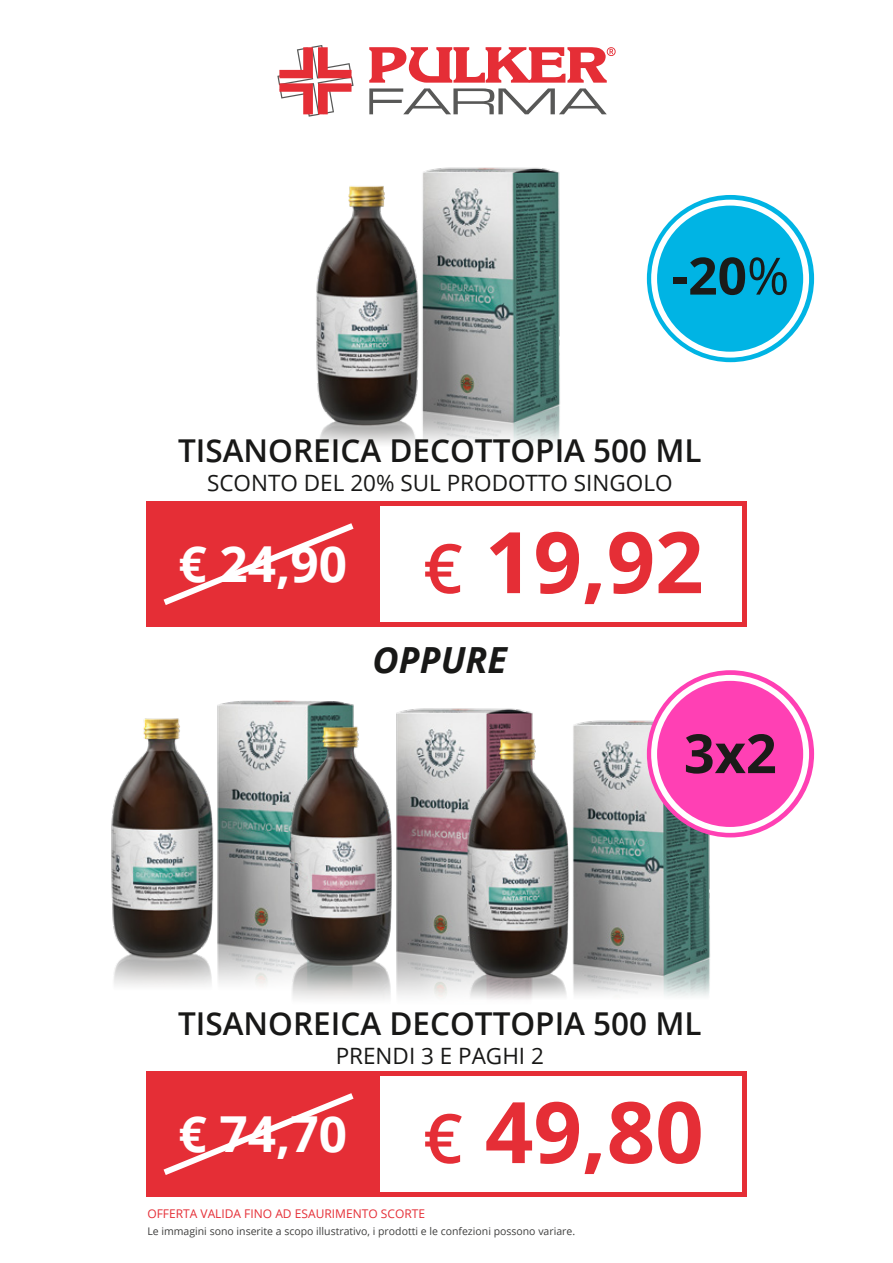
<style>
.page{position:relative;width:893px;height:1263px;background:#fff}
.page>*{position:absolute;margin:0;border:0;box-sizing:border-box;transform-origin:0 0}
.t1{font:700 51.45px "Open Sans";color:#1a1b19}
.t2{font:700 49.65px "Open Sans";color:#fff}
.t3{font:italic 700 36px "Open Sans";color:#181817}
.t4{font:600 31.5px "Open Sans";color:#181817}
.t5{font:22.5px "Open Sans";color:#181817}
.t6{font:12px "Open Sans";color:#e52e36}
.t7{font:10.5px "Open Sans";color:#3e3e3d}
.s1{font-weight:400}
.s2{font-weight:600;font-size:68.55px;color:#e52e36}
.s3{font-size:85.05px;color:#e52e36}
</style>
<div class="page">
<img style="left:111px;top:700px;width:134px;height:286px">
<img style="left:316px;top:167px;width:244px;height:277px">
<img style="left:245px;top:700px;width:188px;height:299px">
<img style="left:433px;top:708px;width:311px;height:292px">
<div style="left:647px;top:670px;width:167px;height:167px;background:#ff40b4;border-radius:50%"></div>
<svg style="left:651px;top:675px;width:158px;height:158px"></svg>
<div style="left:647px;top:195px;width:167px;height:167px;background:#00b4e4;border-radius:50%"></div>
<svg style="left:651px;top:200px;width:158px;height:158px"></svg>
<div style="left:146px;top:502px;width:234px;height:125px;background:#e52e36"></div>
<hr style="left:380px;top:502px;width:367px;height:4px;background:#e52e36">
<div style="left:380px;top:622px;width:367px;height:5px;background:#e52e36"></div>
<div style="left:742px;top:504px;width:5px;height:120px;background:#e52e36"></div>
<div style="left:146px;top:1071px;width:234px;height:126px;background:#e52e36"></div>
<div style="left:380px;top:1071px;width:367px;height:5px;background:#e52e36"></div>
<div style="left:380px;top:1192px;width:367px;height:5px;background:#e52e36"></div>
<div style="left:742px;top:1074px;width:5px;height:120px;background:#e52e36"></div>
<svg style="left:164px;top:523px;width:190px;height:82px"></svg>
<svg style="left:164px;top:1093px;width:190px;height:82px"></svg>
<svg style="left:369px;top:47px;width:247px;height:67px"></svg>
<svg style="left:277px;top:45px;width:77px;height:72px"></svg>
<h1 class="t1" style="left:672px;top:240px;width:119px">-20<span class="s1">%</span></h1>
<h3 class="t4" style="left:178px;top:429px;width:525px">TISANOREICA DECOTTOPIA 500 ML</h3>
<h3 class="t5" style="left:207px;top:467px;width:467px">SCONTO DEL 20% SUL PRODOTTO SINGOLO</h3>
<h2 class="t2" style="left:178px;top:529px;width:527px">€ 24,90 <span class="s2">€</span> <span class="s3">19,92</span></h2>
<h3 class="t3" style="left:373px;top:634px;width:136px">OPPURE</h3>
<h3 class="t4" style="left:178px;top:1002px;width:525px">TISANOREICA DECOTTOPIA 500 ML</h3>
<h3 class="t5" style="left:336px;top:1040px;width:210px">PRENDI 3 E PAGHI 2</h3>
<h2 class="t2" style="left:178px;top:1099px;width:527px">€ 74,70 <span class="s2">€</span> <span class="s3">49,80</span></h2>
<p class="t6" style="left:147px;top:1206px;width:279px">OFFERTA VALIDA FINO AD ESAURIMENTO SCORTE</p>
<p class="t7" style="left:147px;top:1224px;width:429px">Le immagini sono inserite a scopo illustrativo, i prodotti e le confezioni possono variare.</p>
</div>
